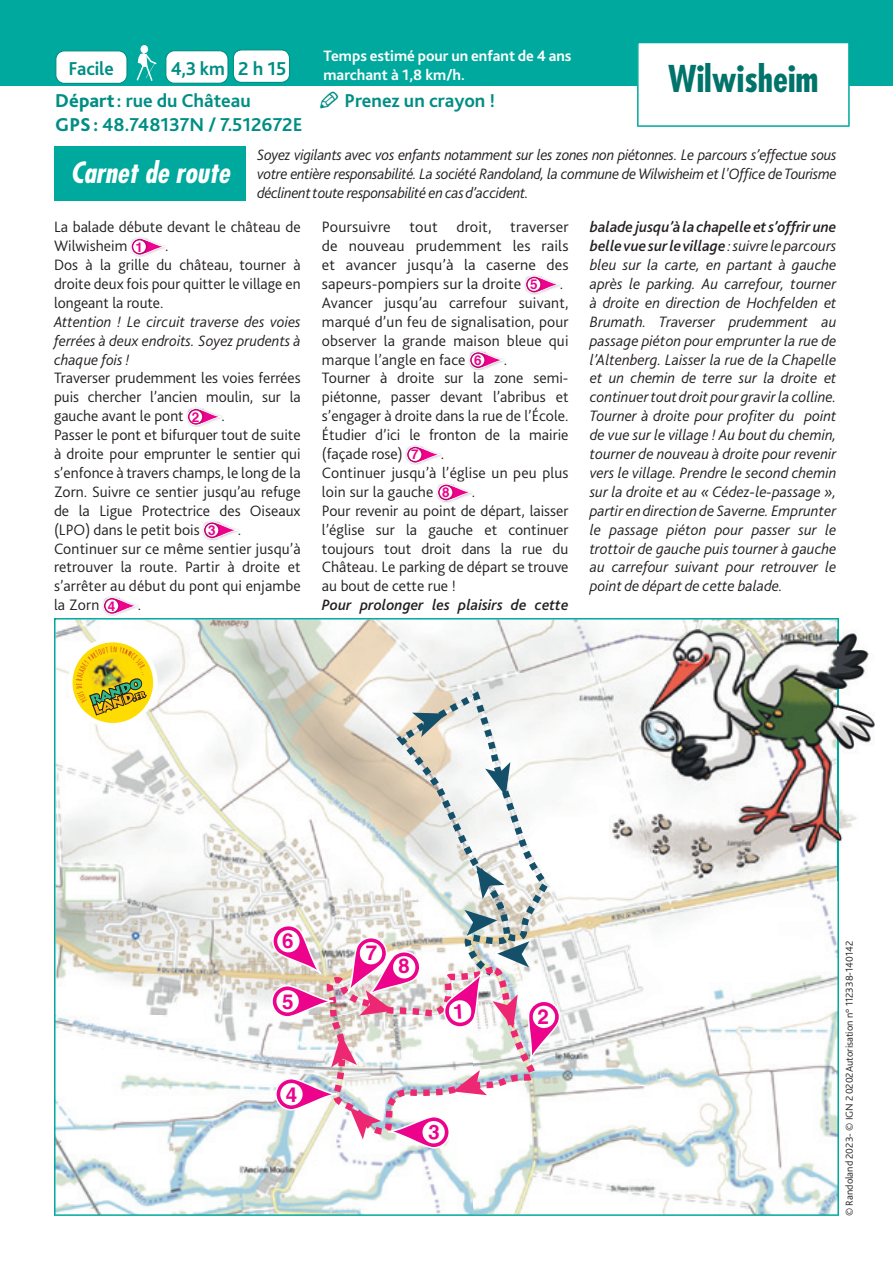
<style>
.page{position:relative;width:893px;height:1263px;background:#fff}
.page>*{position:absolute;margin:0;border:0;box-sizing:border-box;transform-origin:0 0}
.t1{font:700 condensed 36px "Futura Std";color:#00736a}
.t2{font:italic 700 condensed 28.5px "Futura Std";color:#fff}
.t3{font:700 20.55px "Helvetica";color:#ed028c}
.t4{font:700 19.5px/24.2px "Bliss 2";color:#008e84}
.t5{font:300 15.75px/18.9px "Bliss 2";color:#231f20}
.t6{font:italic 300 15.75px/18.9px "Bliss 2";color:#231f20;text-align:justify}
.t7{font:700 15.75px/18.9px "Bliss 2";color:#fff}
.t8{font:italic 500 15.75px "Bliss 2";color:#231f20}
.t9{font:300 10.5px "Bliss 2";color:#231f20}
.s1{font-weight:800}
.s2{font-family:"Helvetica";font-weight:700;font-size:13.5px;color:#ed028c}
.s3{font-weight:500}
</style>
<div class="page">
<div style="left:0;top:0;width:893px;height:85px;background:#00a99d"></div>
<svg style="left:137px;top:45px;width:20px;height:36px"></svg>
<svg style="left:55px;top:50px;width:73px;height:34px;background:#dcf0ef"></svg>
<svg style="left:165px;top:49px;width:125px;height:35px;background:#ceecea"></svg>
<div style="left:637px;top:43px;width:213px;height:84px;background:#fff"></div>
<img style="left:130px;top:237px;width:16px;height:20px">
<svg style="left:148px;top:240px;width:17px;height:14px"></svg>
<img style="left:131px;top:238px;width:17px;height:17px">
<img style="left:132px;top:239px;width:16px;height:16px">
<div style="left:133px;top:240px;width:13px;height:13px;background:#fff;border-radius:50%"></div>
<img style="left:186px;top:407px;width:36px;height:20px">
<svg style="left:204px;top:408px;width:17px;height:17px"></svg>
<img style="left:187px;top:408px;width:17px;height:17px">
<img style="left:188px;top:409px;width:16px;height:16px">
<div style="left:189px;top:410px;width:13px;height:13px;background:#fff;border-radius:50%"></div>
<img style="left:202px;top:520px;width:36px;height:20px">
<svg style="left:203px;top:521px;width:34px;height:18px"></svg>
<img style="left:204px;top:522px;width:16px;height:16px">
<div style="left:206px;top:524px;width:12px;height:13px;background:#fff;border-radius:50%"></div>
<svg style="left:103px;top:598px;width:34px;height:16px"></svg>
<img style="left:105px;top:597px;width:15px;height:1px">
<img style="left:104px;top:598px;width:16px;height:16px">
<div style="left:106px;top:599px;width:12px;height:13px;background:#fff;border-radius:50%"></div>
<img style="left:524px;top:275px;width:36px;height:20px">
<svg style="left:525px;top:276px;width:34px;height:17px"></svg>
<img style="left:526px;top:276px;width:16px;height:17px">
<img style="left:526px;top:277px;width:16px;height:15px">
<div style="left:528px;top:278px;width:12px;height:13px;background:#fff;border-radius:50%"></div>
<img style="left:468px;top:350px;width:36px;height:20px">
<svg style="left:469px;top:351px;width:34px;height:18px"></svg>
<img style="left:470px;top:352px;width:16px;height:16px">
<div style="left:472px;top:354px;width:12px;height:12px;background:#fff;border-radius:50%"></div>
<img style="left:405px;top:445px;width:36px;height:20px">
<svg style="left:406px;top:446px;width:34px;height:17px"></svg>
<img style="left:407px;top:446px;width:16px;height:1px">
<img style="left:407px;top:447px;width:16px;height:16px">
<div style="left:409px;top:448px;width:12px;height:13px;background:#fff;border-radius:50%"></div>
<img style="left:436px;top:483px;width:36px;height:20px">
<svg style="left:437px;top:484px;width:34px;height:17px"></svg>
<img style="left:438px;top:500px;width:16px;height:1px">
<img style="left:438px;top:484px;width:16px;height:16px">
<div style="left:440px;top:486px;width:12px;height:13px;background:#fff;border-radius:50%"></div>
<div style="left:54px;top:146px;width:192px;height:54px;background:#00a99d"></div>
<svg style="left:54px;top:618px;width:785px;height:598px"></svg>
<img style="left:609px;top:630px;width:266px;height:251px">
<svg style="left:271px;top:691px;width:290px;height:457px"></svg>
<svg style="left:62px;top:632px;width:101px;height:101px"></svg>
<p class="t7" style="left:324px;top:46px;width:250px">Temps estimé pour un enfant de 4 ans marchant à 1,8 km/h.</p>
<p class="t4" style="left:69px;top:55px;width:47px">Facile</p>
<p class="t4" style="left:171px;top:56px;width:117px">4,3 km 2 h 15</p>
<h1 class="t1" style="left:668px;top:56px;width:152px">Wilwisheim</h1>
<p class="t4" style="left:55px;top:88px;width:249px"><span class="s1">Départ</span> : rue du Château<br><span class="s1">GPS :</span> 48.748137N / 7.512672E</p>
<p class="t4" style="left:345px;top:87px;width:152px">Prenez un crayon !</p>
<h2 class="t2" style="left:71px;top:155px;width:167px">Carnetde route</h2>
<p class="t6" style="left:257px;top:145px;width:581px">Soyez vigilants avec vos enfants notamment sur les zones non piétonnes. Le parcours s’effectue sous votre entière responsabilité. La société Randoland, la commune de Wilwisheim et l'Office de Tourisme déclinent toute responsabilité en cas d’accident.</p>
<p class="t5" style="left:54px;top:217px;width:248px">La balade débute devant le château de<br>Wilwisheim <span class="s2">1</span></p>
<p class="t5" style="left:54px;top:236px;width:248px;text-indent:111px">.<br>Dos à la grille du château, tourner à droite deux fois pour quitter le village en longeant la route.</p>
<p class="t6" style="left:54px;top:312px;width:248px">Attention ! Le circuit traverse des voies ferrées à deux endroits. Soyez prudents à chaque fois !</p>
<p class="t5" style="left:54px;top:368px;width:248px;text-align:justify">Traverser prudemment les voies ferrées puis chercher l’ancien moulin, sur la gauche avant le pont <span class="s2">2</span></p>
<p class="t5" style="left:54px;top:406px;width:248px;text-indent:168px">.<br>Passer le pont et bifurquer tout de suite à droite pour emprunter le sentier qui s’enfonce à travers champs, le long de la<br>Zorn. Suivre ce sentier jusqu’au refuge de la Ligue Protectrice des Oiseaux (LPO) dans le petit bois <span class="s2">3</span></p>
<p class="t5" style="left:54px;top:520px;width:248px;text-indent:184px">.<br>Continuer sur ce même sentier jusqu’à retrouver la route. Partir à droite et s’arrêter au début du pont qui enjambe la Zorn <span class="s2">4</span></p>
<p class="t5" style="left:138px;top:595px;width:5px">.</p>
<p class="t5" style="left:322px;top:217px;width:248px;text-align:justify">Poursuivre tout droit, traverser de nouveau prudemment les rails et avancer jusqu’à la caserne des sapeurs-pompiers sur la droite <span class="s2">5</span></p>
<p class="t5" style="left:322px;top:274px;width:248px;text-indent:238px">.<br>Avancer jusqu’au carrefour suivant, marqué d’un feu de signalisation, pour observer la grande maison bleue qui marque l’angle en face <span class="s2">6</span></p>
<p class="t5" style="left:322px;top:349px;width:248px;text-indent:182px">.<br>Tourner à droite sur la zone semi&shy;piétonne, passer devant l’abribus et s’engager à droite dans la rue de l’École.<br>Étudier d’ici le fronton de la mairie (façade rose) <span class="s2">7</span></p>
<p class="t5" style="left:322px;top:444px;width:248px;text-indent:119px">.<br>Continuer jusqu’à l’église un peu plus loin sur la gauche <span class="s2">8</span></p>
<p class="t5" style="left:322px;top:482px;width:248px;text-indent:150px">.<br>Pour revenir au point de départ, laisser l’église sur la gauche et continuer toujours tout droit dans la rue du<br>Château. Le parking de départ se trouve au bout de cette rue !</p>
<p class="t8" style="left:322px;top:595px;width:248px">Pour prolonger les plaisirs de cette</p>
<p class="t6" style="left:590px;top:217px;width:248px"><span class="s3">balade jusqu’à la chapelle et s’offrir une belle vue sur le village</span> : suivre le parcours bleu sur la carte, en partant à gauche après le parking. Au carrefour, tourner à droite en direction de Hochfelden et Brumath. Traverser prudemment au passage piéton pour emprunter la rue de l’Altenberg. Laisser la rue de la Chapelle et un chemin de terre sur la droite et continuer tout droit pour gravir la colline.<br>Tourner à droite pour profiter du point de vue sur le village ! Au bout du chemin, tourner de nouveau à droite pour revenir vers le village. Prendre le second chemin sur la droite et au « Cédez-le-passage », partir en direction de Saverne. Emprunter le passage piéton pour passer sur le trottoir de gauche puis tourner à gauche au carrefour suivant pour retrouver le point de départ de cette balade.</p>
<h3 class="t3" style="left:282px;top:928px;width:13px">6</h3>
<h3 class="t3" style="left:282px;top:990px;width:13px">5</h3>
<h3 class="t3" style="left:286px;top:1082px;width:13px">4</h3>
<h3 class="t3" style="left:366px;top:940px;width:13px">7</h3>
<h3 class="t3" style="left:537px;top:1004px;width:13px">2</h3>
<p class="t9" style="left:843px;top:1216px;width:277px;rotate:-90deg">© Randoland 2023- © IGN 2 0202Autorisation n° 112338-140142</p>
</div>
